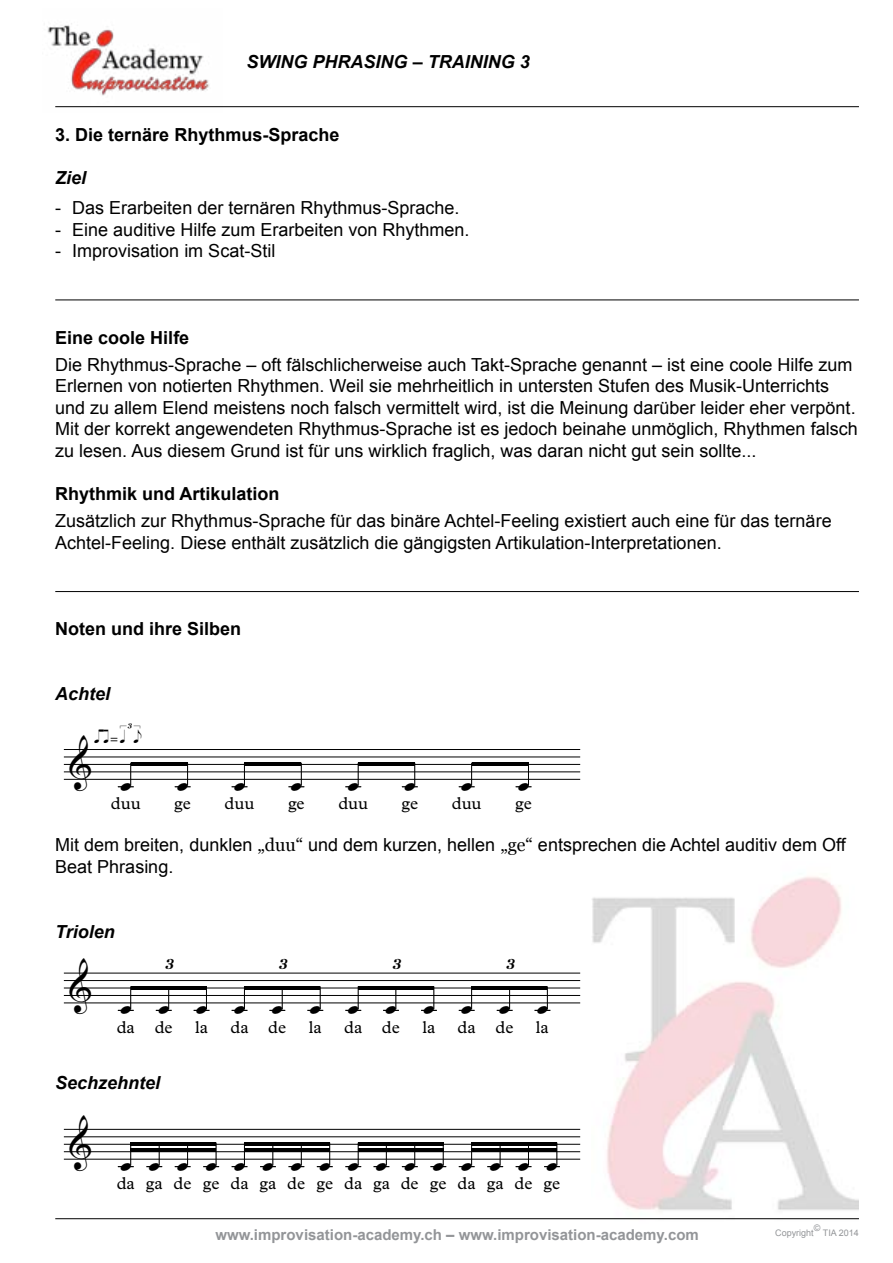
<style>
.page{position:relative;width:893px;height:1263px;background:#fff}
.page>*{position:absolute;margin:0;border:0;box-sizing:border-box;transform-origin:0 0}
.t1{font:29.85px "Opus Std";letter-spacing:.53em;color:#000}
.t2{font:29.85px "Opus Std";letter-spacing:.85em;color:#000}
.t3{font:18px/21.6px "Arial";color:#000}
.t4{font:700 18px "Arial";color:#000}
.t5{font:italic 700 18px "Arial";color:#000}
.t6{font:17.25px "Plantin MT Std";color:#000}
.t7{font:15.15px "Opus Text Std";color:#000}
.t8{font:700 15px "Arial";color:#939598}
.t9{font:13.35px "Opus Metronome Std";color:#000}
.t10{font:9px "Arial";color:#939598}
.s1{font-family:"Georgia"}
</style>
<div class="page">
<img style="left:591px;top:877px;width:268px;height:343px">
<img style="left:47px;top:23px;width:175px;height:85px">
<hr style="left:55px;top:106px;width:804px;height:1px;background:#000">
<hr style="left:55px;top:1218px;width:804px;height:1px;background:#000">
<hr style="left:55px;top:300px;width:804px;height:1px;background:#000">
<hr style="left:55px;top:591px;width:804px;height:1px;background:#000">
<hr style="left:64px;top:779px;width:516px;height:1px;background:#000">
<hr style="left:64px;top:771px;width:516px;height:1px;background:#000">
<hr style="left:64px;top:764px;width:516px;height:1px;background:#000">
<hr style="left:64px;top:757px;width:516px;height:1px;background:#000">
<hr style="left:64px;top:749px;width:516px;height:1px;background:#000">
<hr style="left:131px;top:762px;width:57px;height:4px;background:#000">
<hr style="left:244px;top:762px;width:57px;height:4px;background:#000">
<hr style="left:358px;top:762px;width:57px;height:4px;background:#000">
<hr style="left:472px;top:762px;width:56px;height:4px;background:#000">
<svg style="left:118px;top:763px;width:16px;height:24px"></svg>
<svg style="left:175px;top:763px;width:16px;height:24px"></svg>
<svg style="left:232px;top:763px;width:15px;height:24px"></svg>
<svg style="left:288px;top:763px;width:16px;height:24px"></svg>
<svg style="left:345px;top:763px;width:16px;height:24px"></svg>
<svg style="left:402px;top:763px;width:16px;height:24px"></svg>
<svg style="left:459px;top:763px;width:16px;height:24px"></svg>
<svg style="left:516px;top:763px;width:15px;height:24px"></svg>
<hr style="left:64px;top:1002px;width:516px;height:1px;background:#000">
<hr style="left:64px;top:995px;width:516px;height:1px;background:#000">
<hr style="left:64px;top:988px;width:516px;height:1px;background:#000">
<hr style="left:64px;top:980px;width:516px;height:1px;background:#000">
<hr style="left:64px;top:973px;width:516px;height:1px;background:#000">
<hr style="left:131px;top:986px;width:75px;height:4px;background:#000">
<hr style="left:244px;top:986px;width:76px;height:4px;background:#000">
<hr style="left:358px;top:986px;width:76px;height:4px;background:#000">
<hr style="left:472px;top:986px;width:75px;height:4px;background:#000">
<svg style="left:118px;top:986px;width:16px;height:25px"></svg>
<svg style="left:156px;top:990px;width:16px;height:21px"></svg>
<svg style="left:194px;top:986px;width:15px;height:25px"></svg>
<svg style="left:232px;top:987px;width:15px;height:24px"></svg>
<svg style="left:269px;top:990px;width:16px;height:21px"></svg>
<svg style="left:307px;top:986px;width:16px;height:25px"></svg>
<svg style="left:345px;top:986px;width:16px;height:25px"></svg>
<svg style="left:383px;top:990px;width:16px;height:21px"></svg>
<svg style="left:421px;top:986px;width:16px;height:25px"></svg>
<svg style="left:459px;top:986px;width:16px;height:25px"></svg>
<svg style="left:497px;top:990px;width:16px;height:21px"></svg>
<svg style="left:534px;top:986px;width:16px;height:25px"></svg>
<hr style="left:64px;top:1159px;width:516px;height:1px;background:#000">
<hr style="left:64px;top:1151px;width:516px;height:1px;background:#000">
<hr style="left:64px;top:1144px;width:516px;height:1px;background:#000">
<hr style="left:64px;top:1136px;width:516px;height:1px;background:#000">
<hr style="left:64px;top:1129px;width:516px;height:1px;background:#000">
<hr style="left:131px;top:1148px;width:85px;height:4px;background:#000">
<hr style="left:131px;top:1142px;width:85px;height:4px;background:#000">
<hr style="left:244px;top:1148px;width:86px;height:4px;background:#000">
<hr style="left:244px;top:1142px;width:86px;height:4px;background:#000">
<hr style="left:358px;top:1148px;width:85px;height:4px;background:#000">
<hr style="left:358px;top:1142px;width:85px;height:4px;background:#000">
<hr style="left:472px;top:1148px;width:85px;height:4px;background:#000">
<hr style="left:472px;top:1142px;width:85px;height:4px;background:#000">
<svg style="left:118px;top:1142px;width:16px;height:25px"></svg>
<svg style="left:146px;top:1146px;width:16px;height:21px"></svg>
<svg style="left:175px;top:1146px;width:16px;height:21px"></svg>
<svg style="left:203px;top:1142px;width:16px;height:25px"></svg>
<svg style="left:232px;top:1143px;width:15px;height:24px"></svg>
<svg style="left:260px;top:1146px;width:16px;height:21px"></svg>
<svg style="left:288px;top:1146px;width:16px;height:21px"></svg>
<svg style="left:317px;top:1142px;width:16px;height:25px"></svg>
<svg style="left:345px;top:1142px;width:16px;height:25px"></svg>
<svg style="left:373px;top:1146px;width:16px;height:21px"></svg>
<svg style="left:402px;top:1146px;width:16px;height:21px"></svg>
<svg style="left:430px;top:1142px;width:16px;height:25px"></svg>
<svg style="left:459px;top:1142px;width:16px;height:25px"></svg>
<svg style="left:487px;top:1146px;width:16px;height:21px"></svg>
<svg style="left:516px;top:1146px;width:15px;height:21px"></svg>
<svg style="left:544px;top:1142px;width:16px;height:25px"></svg>
<p class="t5" style="left:247px;top:50px;width:285px">SWING PHRASING – TRAINING 3</p>
<p class="t4" style="left:55px;top:122px;width:286px">3. Die ternäre Rhythmus-Sprache</p>
<p class="t5" style="left:55px;top:166px;width:33px">Ziel</p>
<p class="t3" style="left:55px;top:197px;width:406px">- Das Erarbeiten der ternären Rhythmus-Sprache.</p>
<p class="t3" style="left:55px;top:219px;width:416px">- Eine auditive Hilfe zum Erarbeiten von Rhythmen.</p>
<p class="t3" style="left:55px;top:240px;width:222px">- Improvisation im Scat-Stil</p>
<p class="t4" style="left:55px;top:325px;width:136px">Eine coole Hilfe</p>
<p class="t3" style="left:55px;top:354px;width:804px">Die Rhythmus-Sprache – oft fälschlicherweise auch Takt-Sprache genannt – ist eine coole Hilfe zum Erlernen von notierten Rhythmen. Weil sie mehrheitlich in untersten Stufen des Musik-Unterrichts und zu allem Elend meistens noch falsch vermittelt wird, ist die Meinung darüber leider eher verpönt.<br>Mit der korrekt angewendeten Rhythmus-Sprache ist es jedoch beinahe unmöglich, Rhythmen falsch zu lesen. Aus diesem Grund ist für uns wirklich fraglich, was daran nicht gut sein sollte...</p>
<p class="t4" style="left:55px;top:482px;width:226px">Rhythmik und Artikulation</p>
<p class="t3" style="left:55px;top:510px;width:778px">Zusätzlich zur Rhythmus-Sprache für das binäre Achtel-Feeling existiert auch eine für das ternäre<br>Achtel-Feeling. Diese enthält zusätzlich die gängigsten Artikulation-Interpretationen.</p>
<p class="t4" style="left:55px;top:617px;width:188px">Noten und ihre Silben</p>
<p class="t5" style="left:55px;top:682px;width:57px">Achtel</p>
<p class="t9" style="left:95px;top:730px;width:48px">QAZ=[QP ]E</p>
<h1 class="t1" style="left:69px;top:744px;width:25px">&amp;</h1>
<h1 class="t1" style="left:121px;top:759px;width:14px">œ</h1>
<h1 class="t1" style="left:178px;top:759px;width:14px">œ</h1>
<h1 class="t1" style="left:234px;top:759px;width:14px">œ</h1>
<h1 class="t1" style="left:291px;top:759px;width:14px">œ</h1>
<h1 class="t1" style="left:348px;top:759px;width:14px">œ</h1>
<h1 class="t1" style="left:405px;top:759px;width:14px">œ</h1>
<h1 class="t1" style="left:462px;top:759px;width:14px">œ</h1>
<h1 class="t1" style="left:518px;top:759px;width:14px">œ</h1>
<p class="t6" style="left:111px;top:797px;width:31px">duu</p>
<p class="t6" style="left:174px;top:797px;width:18px">ge</p>
<p class="t6" style="left:225px;top:797px;width:31px">duu</p>
<p class="t6" style="left:288px;top:797px;width:18px">ge</p>
<p class="t6" style="left:338px;top:797px;width:31px">duu</p>
<p class="t6" style="left:401px;top:797px;width:18px">ge</p>
<p class="t6" style="left:452px;top:797px;width:31px">duu</p>
<p class="t6" style="left:515px;top:797px;width:18px">ge</p>
<p class="t3" style="left:55px;top:834px;width:792px">Mit dem breiten, dunklen <span class="s1">„duu“</span> und dem kurzen, hellen <span class="s1">„ge“</span> entsprechen die Achtel auditiv dem Off<br>Beat Phrasing.</p>
<p class="t5" style="left:55px;top:919px;width:61px">Triolen</p>
<h1 class="t1" style="left:69px;top:968px;width:25px">&amp;</h1>
<p class="t7" style="left:165px;top:954px;width:10px">3</p>
<p class="t7" style="left:279px;top:954px;width:10px">3</p>
<p class="t7" style="left:392px;top:954px;width:10px">3</p>
<p class="t7" style="left:506px;top:954px;width:10px">3</p>
<h1 class="t2" style="left:121px;top:982px;width:431px">œœœœœœœœœœœœ</h1>
<p class="t6" style="left:117px;top:1016px;width:57px">da de</p>
<p class="t6" style="left:195px;top:1016px;width:14px">la</p>
<p class="t6" style="left:230px;top:1016px;width:57px">da de</p>
<p class="t6" style="left:309px;top:1016px;width:14px">la</p>
<p class="t6" style="left:344px;top:1016px;width:57px">da de</p>
<p class="t6" style="left:422px;top:1016px;width:14px">la</p>
<p class="t6" style="left:458px;top:1016px;width:57px">da de</p>
<p class="t6" style="left:536px;top:1016px;width:14px">la</p>
<p class="t5" style="left:55px;top:1071px;width:107px">Sechzehntel</p>
<h1 class="t1" style="left:69px;top:1124px;width:25px">&amp;</h1>
<h1 class="t1" style="left:121px;top:1139px;width:440px">œœœœœœœœœœœœœœœœ</h1>
<p class="t6" style="left:117px;top:1177px;width:445px">da ga de ge da ga de ge da ga de ge da ga de ge</p>
<p class="t8" style="left:215px;top:1225px;width:485px">www.improvisation-academy.ch – www.improvisation-academy.com</p>
<p class="t10" style="left:814px;top:1222px;width:8px">©</p>
<p class="t10" style="left:775px;top:1226px;width:40px">Copyright</p>
<p class="t10" style="left:823px;top:1226px;width:38px">TIA 2014</p>
</div>
